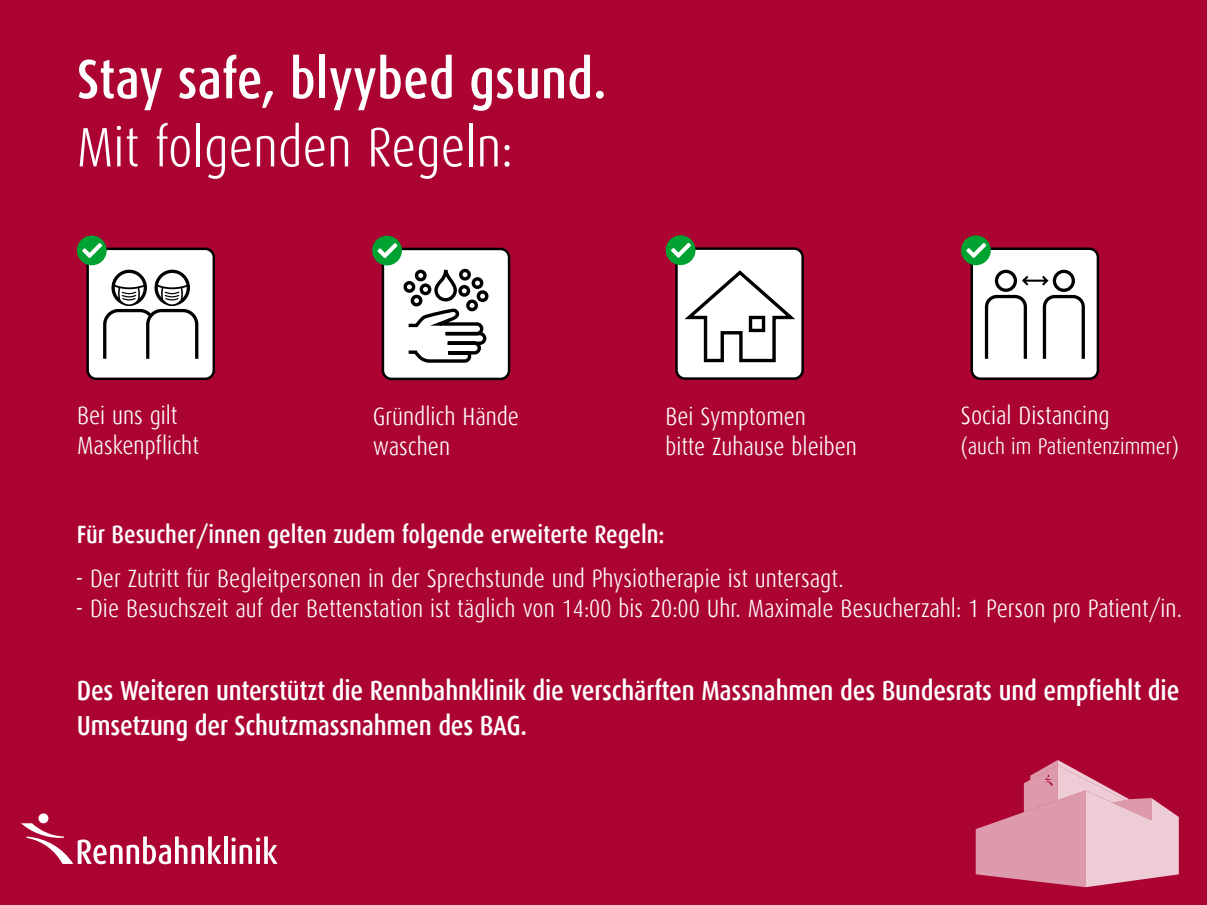
<style>
.page{position:relative;width:1207px;height:905px;background:#ab0433}
.page>*{position:absolute;margin:0;border:0;box-sizing:border-box;transform-origin:0 0}
.t1{font:500 55.62px "Dax Condensed";color:#fff}
.t2{font:300 55.62px "Dax Condensed";color:#fff}
.t3{font:500 27.5px/35px "Dax Condensed";letter-spacing:-.01em;color:#fff}
.t4{font:300 25px/30px "Dax Condensed";color:#fff}
.t5{font:500 25px "Dax Condensed";color:#fff}
.t6{font:300 22.5px "Dax Condensed";color:#fff}
</style>
<div class="page">
<svg style="left:976px;top:760px;width:203px;height:127px"></svg>
<div style="left:88px;top:249px;width:126px;height:130px;background:#fff;border-radius:8px"></div>
<div style="left:86px;top:248px;width:129px;height:132px;border:3px solid #000;border-radius:8px"></div>
<div style="left:111px;top:270px;width:36px;height:36px;border:3px solid #000;border-radius:50%"></div>
<div style="left:154px;top:270px;width:36px;height:36px;border:3px solid #000;border-radius:50%"></div>
<svg style="left:103px;top:283px;width:96px;height:76px"></svg>
<div style="left:77px;top:236px;width:30px;height:29px;background:#00a231;border-radius:50%"></div>
<svg style="left:82px;top:243px;width:20px;height:15px"></svg>
<div style="left:972px;top:249px;width:126px;height:130px;background:#fff;border-radius:8px"></div>
<div style="left:970px;top:247px;width:129px;height:133px;border:3px solid #000;border-radius:8px"></div>
<svg style="left:984px;top:269px;width:101px;height:90px"></svg>
<div style="left:961px;top:235px;width:30px;height:30px;background:#00a231;border-radius:50%"></div>
<svg style="left:966px;top:243px;width:20px;height:15px"></svg>
<div style="left:676px;top:249px;width:127px;height:130px;background:#fff;border-radius:8px"></div>
<div style="left:675px;top:247px;width:129px;height:133px;border:3px solid #000;border-radius:8px"></div>
<svg style="left:684px;top:270px;width:111px;height:93px"></svg>
<div style="left:749px;top:316px;width:16px;height:16px;border:3px solid #000"></div>
<div style="left:666px;top:235px;width:29px;height:30px;background:#00a231;border-radius:50%"></div>
<svg style="left:671px;top:243px;width:20px;height:15px"></svg>
<div style="left:383px;top:249px;width:126px;height:130px;background:#fff;border-radius:8px"></div>
<div style="left:382px;top:248px;width:128px;height:132px;border:3px solid #000;border-radius:8px"></div>
<div style="left:415px;top:270px;width:12px;height:11px;border:3px solid #000;border-radius:50%"></div>
<div style="left:459px;top:269px;width:12px;height:12px;border:3px solid #000;border-radius:50%"></div>
<div style="left:458px;top:285px;width:12px;height:12px;border:3px solid #000;border-radius:50%"></div>
<div style="left:472px;top:277px;width:11px;height:12px;border:3px solid #000;border-radius:50%"></div>
<div style="left:477px;top:290px;width:11px;height:12px;border:3px solid #000;border-radius:50%"></div>
<div style="left:466px;top:300px;width:12px;height:11px;border:3px solid #000;border-radius:50%"></div>
<div style="left:434px;top:268px;width:23px;height:33px;border:3px solid #000;border-radius:10px"></div>
<div style="left:420px;top:283px;width:11px;height:12px;border:3px solid #000;border-radius:50%"></div>
<div style="left:403px;top:281px;width:12px;height:12px;border:3px solid #000;border-radius:50%"></div>
<div style="left:411px;top:295px;width:11px;height:11px;border:3px solid #000;border-radius:50%"></div>
<svg style="left:408px;top:307px;width:79px;height:56px"></svg>
<div style="left:372px;top:236px;width:30px;height:29px;background:#00a231;border-radius:50%"></div>
<svg style="left:378px;top:243px;width:19px;height:15px"></svg>
<div style="left:38px;top:813px;width:10px;height:10px;background:#fff;border-radius:50%"></div>
<svg style="left:21px;top:823px;width:200px;height:41px"></svg>
<hr style="left:224px;top:836px;width:3px;height:28px;background:#fff">
<svg style="left:231px;top:836px;width:47px;height:28px"></svg>
<h1 class="t1" style="left:77px;top:48px;width:531px">Stay safe, blyybed gsund.</h1>
<h1 class="t2" style="left:77px;top:117px;width:437px">Mit folgenden Regeln:</h1>
<p class="t4" style="left:77px;top:401px;width:123px">Bei uns gilt<br>Maskenpflicht</p>
<p class="t4" style="left:373px;top:401px;width:148px">Gründlich Hände waschen</p>
<p class="t4" style="left:665px;top:401px;width:193px">Bei Symptomen<br>bitte Zuhause bleiben</p>
<p class="t4" style="left:961px;top:401px;width:150px">Social Distancing</p>
<p class="t6" style="left:961px;top:434px;width:219px">(auch im Patientenzimmer)</p>
<p class="t5" style="left:77px;top:520px;width:589px">Für Besucher/innen gelten zudem folgende erweiterte Regeln:</p>
<p class="t4" style="left:76px;top:563px;width:769px">- Der Zutritt für Begleitpersonen in der Sprechstunde und Physiotherapie ist untersagt.</p>
<p class="t4" style="left:76px;top:593px;width:1108px">- Die Besuchszeit auf der Bettenstation ist täglich von 14:00 bis 20:00 Uhr. Maximale Besucherzahl: 1 Person pro Patient/in.</p>
<p class="t3" style="left:77px;top:673px;width:1104px">Des Weiteren unterstützt die Rennbahnklinik die verschärften Massnahmen des Bundesrats und empfiehlt die<br>Umsetzung der Schutzmassnahmen des BAG.</p>
</div>
